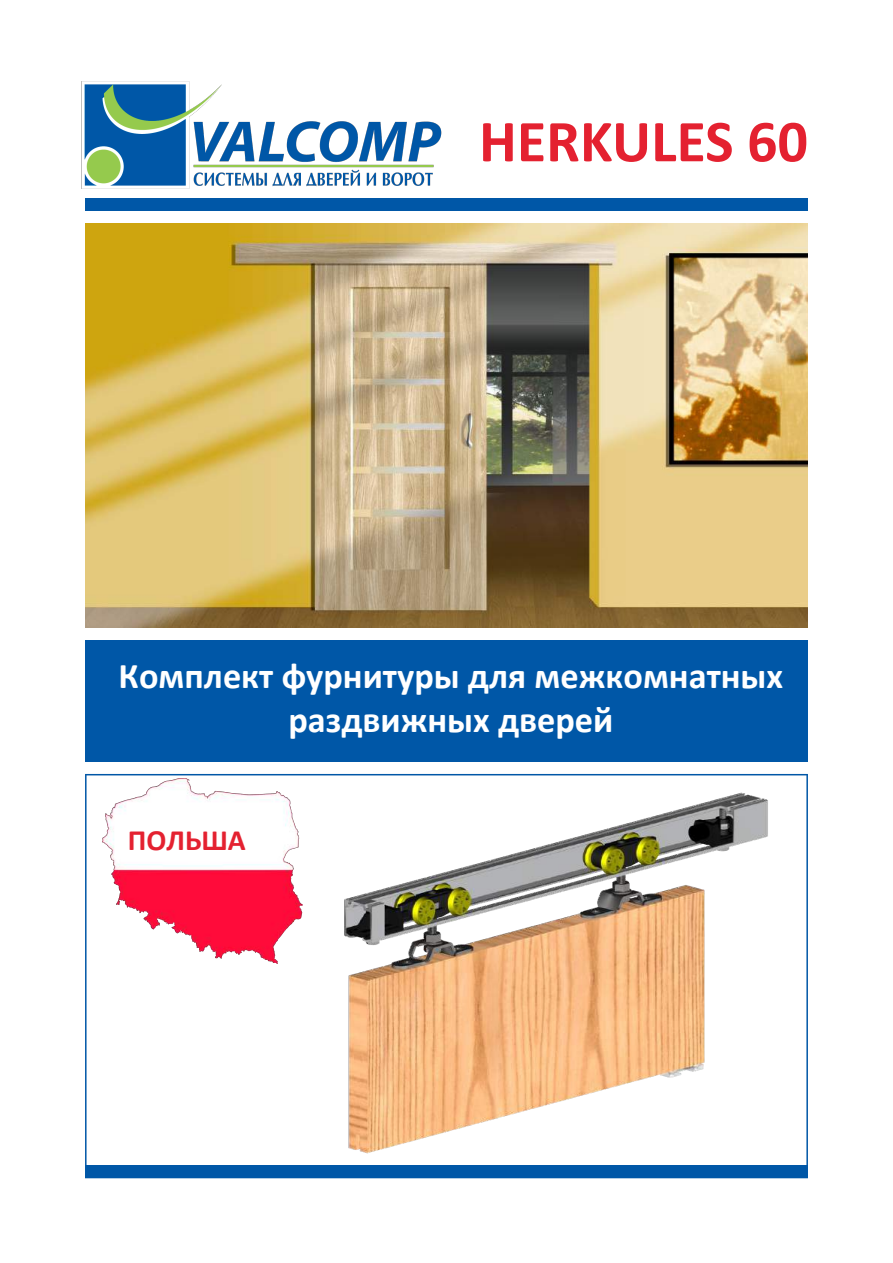
<style>
.page{position:relative;width:893px;height:1263px;background:#fff}
.page>*{position:absolute;margin:0;border:0;box-sizing:border-box;transform-origin:0 0}
.t1{font:700 60px "Calibri";color:#e42130}
.t2{font:700 36.3px/43.7px "Calibri";color:#fff;text-align:center}
.t3{font:700 29.55px "Calibri";color:#e42130}
</style>
<div class="page">
<img style="left:85px;top:223px;width:723px;height:404px">
<img style="left:81px;top:81px;width:361px;height:108px">
<div style="left:85px;top:198px;width:723px;height:12px;background:#0057a7"></div>
<div style="left:85px;top:640px;width:723px;height:121px;background:#0057a7"></div>
<svg style="left:85px;top:774px;width:723px;height:391px"></svg>
<div style="left:85px;top:1165px;width:723px;height:13px;background:#0057a7"></div>
<img style="left:103px;top:778px;width:199px;height:185px">
<h1 class="t1" style="left:479px;top:99px;width:330px">HERKULES 60</h1>
<p class="t2" style="left:119px;top:653px;width:666px">Комплект фурнитуры для межкомнатных раздвижных дверей</p>
<p class="t3" style="left:128px;top:819px;width:119px">ПОЛЬША</p>
</div>
